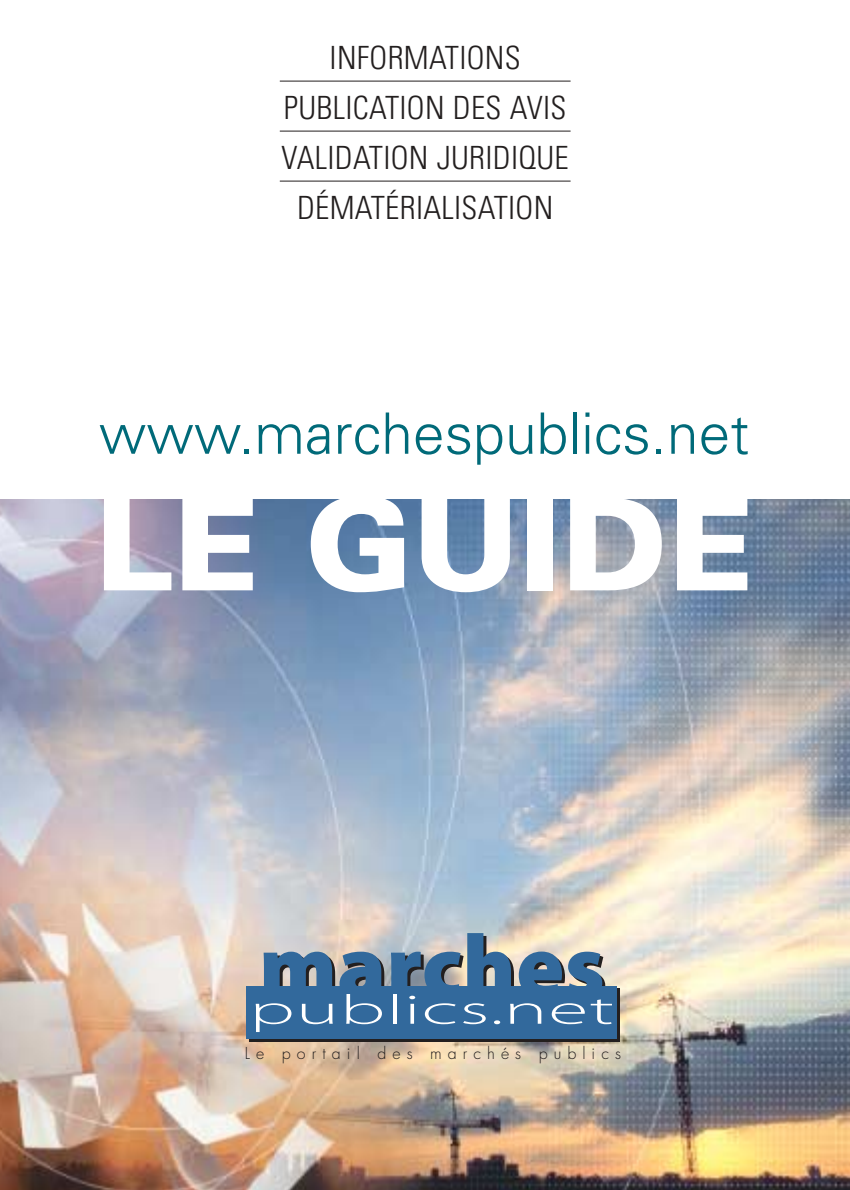
<style>
.page{position:relative;width:850px;height:1190px;background:#fff}
.page>*{position:absolute;margin:0;border:0;box-sizing:border-box;transform-origin:0 0}
.t1{font:900 128px "Univers";color:#fff}
.t2{font:89.8px "Myriad MM 830 600";color:#231f1f}
.t3{font:300 57.2px "Univers";color:#006a79}
.t4{font:41.6px "Myriad MM 215 700";letter-spacing:.015em;color:#fff;scale:1.77 1}
.t5{font:300 condensed 32px/50px "Univers";letter-spacing:.01em;color:#231f1f;text-align:center}
.t6{font:300 16px "Futura";letter-spacing:.38em;color:#231f1f}
</style>
<div class="page">
<img style="left:0;top:499px;width:850px;height:691px">
<hr style="left:280px;top:81px;width:291px;height:1px;background:#231f1f">
<hr style="left:280px;top:131px;width:291px;height:1px;background:#231f1f">
<hr style="left:280px;top:181px;width:291px;height:1px;background:#231f1f">
<div style="left:249px;top:989px;width:371px;height:53px;background:#231f1f"></div>
<div style="left:246px;top:986px;width:371px;height:53px;background:#32699c"></div>
<p class="t5" style="left:282px;top:36px;width:289px">INFORMATIONS<br>PUBLICATION DES AVIS<br>VALIDATION JURIDIQUE<br>DÉMATÉRIALISATION</p>
<h3 class="t3" style="left:99px;top:412px;width:652px">www.marchespublics.net</h3>
<h1 class="t1" style="left:95px;top:498px;width:660px">LE GUIDE</h1>
<h2 class="t2" style="left:262px;top:931px;width:347px">marches</h2>
<h3 class="t4" style="left:250px;top:992px;width:208px">publics.net</h3>
<p class="t6" style="left:245px;top:1046px;width:378px">Le portail des marchés publics</p>
</div>
